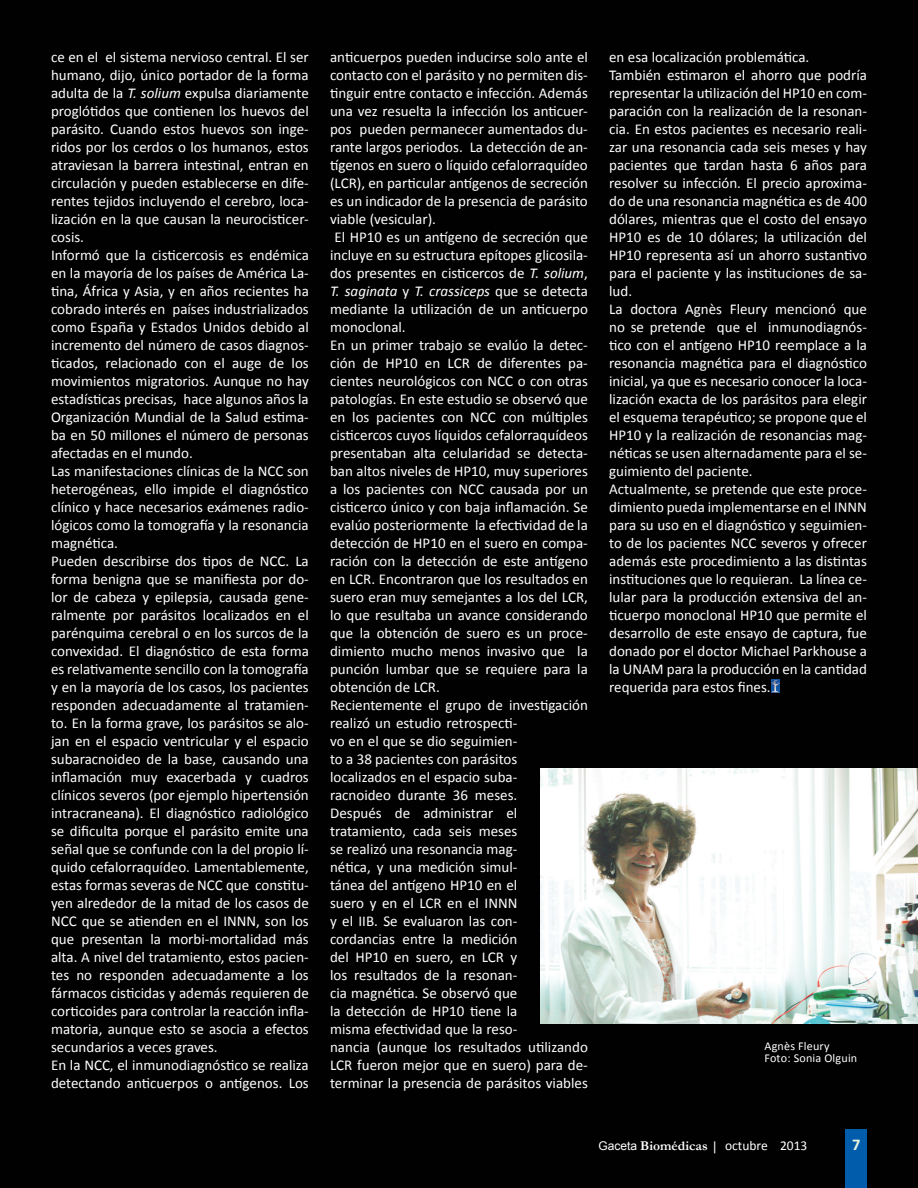
<style>
.page{position:relative;width:918px;height:1188px;background:#010101}
.page>*{position:absolute;margin:0;border:0;box-sizing:border-box;transform-origin:0 0}
.t1{font:700 16.5px "Calibri";color:#eaf3de}
.t2{font:15px/18px "Calibri";color:#fff}
.t3{font:700 13.5px "Garamond";color:#fff}
.t4{font:12px/12px "Calibri";letter-spacing:.015em;color:#fff}
.s1{font-style:italic}
.s2{font-family:"Arial";font-weight:400;font-size:12px}
.s3{font-family:"Calibri";font-weight:400}
</style>
<div class="page">
<div style="left:846px;top:1129px;width:21px;height:59px;background:#015dab"></div>
<img style="left:540px;top:769px;width:378px;height:255px">
<svg style="left:771px;top:679px;width:9px;height:13px"></svg>
<p class="t2" style="left:51px;top:48px;width:259px">ce en el el sistema nervioso central. El ser humano, dijo, único portador de la forma adulta de la <span class="s1">T. solium</span> expulsa diariamente proglótidos que contienen los huevos del parásito. Cuando estos huevos son inge&shy;ridos por los cerdos o los humanos, estos atraviesan la barrera intestinal, entran en circulación y pueden establecerse en dife&shy;rentes tejidos incluyendo el cerebro, loca&shy;lización en la que causan la neurocisticer&shy;cosis.<br>Informó que la cisticercosis es endémica en la mayoría de los países de América La&shy;tina, África y Asia, y en años recientes ha cobrado interés en países industrializados como España y Estados Unidos debido al incremento del número de casos diagnos&shy;ticados, relacionado con el auge de los movimientos migratorios. Aunque no hay estadísticas precisas, hace algunos años la Organización Mundial de la Salud estima&shy;ba en 50 millones el número de personas afectadas en el mundo.<br>Las manifestaciones clínicas de la NCC son heterogéneas, ello impide el diagnóstico clínico y hace necesarios exámenes radio&shy;lógicos como la tomografía y la resonancia magnética.<br>Pueden describirse dos tipos de NCC. La forma benigna que se manifiesta por do&shy;lor de cabeza y epilepsia, causada gene&shy;ralmente por parásitos localizados en el parénquima cerebral o en los surcos de la convexidad. El diagnóstico de esta forma es relativamente sencillo con la tomografía y en la mayoría de los casos, los pacientes responden adecuadamente al tratamien&shy;to. En la forma grave, los parásitos se alo&shy;jan en el espacio ventricular y el espacio subaracnoideo de la base, causando una inflamación muy exacerbada y cuadros clínicos severos (por ejemplo hipertensión intracraneana). El diagnóstico radiológico se dificulta porque el parásito emite una señal que se confunde con la del propio lí&shy;quido cefalorraquídeo. Lamentablemente, estas formas severas de NCC que constitu&shy;yen alrededor de la mitad de los casos de NCC que se atienden en el INNN, son los que presentan la morbi-mortalidad más alta. A nivel del tratamiento, estos pacien&shy;tes no responden adecuadamente a los fármacos cisticidas y además requieren de corticoides para controlar la reacción infla&shy;matoria, aunque esto se asocia a efectos secundarios a veces graves.<br>En la NCC, el inmunodiagnóstico se realiza detectando anticuerpos o antígenos. Los</p>
<p class="t2" style="left:330px;top:48px;width:259px">anticuerpos pueden inducirse solo ante el contacto con el parásito y no permiten dis&shy;tinguir entre contacto e infección. Además una vez resuelta la infección los anticuer&shy;pos pueden permanecer aumentados du&shy;rante largos periodos. La detección de an&shy;tígenos en suero o líquido cefalorraquídeo (LCR), en particular antígenos de secreción es un indicador de la presencia de parásito viable (vesicular).<br>El HP10 es un antígeno de secreción que incluye en su estructura epítopes glicosila&shy;dos presentes en cisticercos de <span class="s1">T. solium</span>, <span class="s1">T. saginata</span> y <span class="s1">T. crassiceps</span> que se detecta mediante la utilización de un anticuerpo monoclonal.<br>En un primer trabajo se evalúo la detec&shy;ción de HP10 en LCR de diferentes pa&shy;cientes neurológicos con NCC o con otras patologías. En este estudio se observó que en los pacientes con NCC con múltiples cisticercos cuyos líquidos cefalorraquídeos presentaban alta celularidad se detecta&shy;ban altos niveles de HP10, muy superiores a los pacientes con NCC causada por un cisticerco único y con baja inflamación. Se evalúo posteriormente la efectividad de la detección de HP10 en el suero en compa&shy;ración con la detección de este antígeno en LCR. Encontraron que los resultados en suero eran muy semejantes a los del LCR, lo que resultaba un avance considerando que la obtención de suero es un proce&shy;dimiento mucho menos invasivo que la punción lumbar que se requiere para la obtención de LCR.<br>Recientemente el grupo de investigación realizó un estudio retrospecti-<br>vo en el que se dio seguimien-<br>to a 38 pacientes con parásitos<br>localizados en el espacio suba-<br>racnoideo durante 36 meses.<br>Después de administrar el tratamiento, cada seis meses<br>se realizó una resonancia mag-<br>nética, y una medición simul-<br>tánea del antígeno HP10 en el<br>suero y en el LCR en el INNN<br>y el IIB. Se evaluaron las con-<br>cordancias entre la medición<br>del HP10 en suero, en LCR y<br>los resultados de la resonan-<br>cia magnética. Se observó que<br>la detección de HP10 tiene la<br>misma efectividad que la reso-<br>nancia (aunque los resultados utilizando LCR fueron mejor que en suero) para de&shy;terminar la presencia de parásitos viables</p>
<p class="t2" style="left:609px;top:48px;width:259px">en esa localización problemática.<br>También estimaron el ahorro que podría representar la utilización del HP10 en com&shy;paración con la realización de la resonan&shy;cia. En estos pacientes es necesario reali&shy;zar una resonancia cada seis meses y hay pacientes que tardan hasta 6 años para resolver su infección. El precio aproxima&shy;do de una resonancia magnética es de 400 dólares, mientras que el costo del ensayo HP10 es de 10 dólares; la utilización del HP10 representa así un ahorro sustantivo para el paciente y las instituciones de sa&shy;lud.<br>La doctora Agnès Fleury mencionó que no se pretende que el inmunodiagnós&shy;tico con el antígeno HP10 reemplace a la resonancia magnética para el diagnóstico inicial, ya que es necesario conocer la loca&shy;lización exacta de los parásitos para elegir el esquema terapéutico; se propone que el HP10 y la realización de resonancias mag&shy;néticas se usen alternadamente para el se&shy;guimiento del paciente.<br>Actualmente, se pretende que este proce&shy;dimiento pueda implementarse en el INNN para su uso en el diagnóstico y seguimien&shy;to de los pacientes NCC severos y ofrecer además este procedimiento a las distintas instituciones que lo requieran. La línea ce&shy;lular para la producción extensiva del an&shy;ticuerpo monoclonal HP10 que permite el desarrollo de este ensayo de captura, fue donado por el doctor Michael Parkhouse a la UNAM para la producción en la cantidad requerida para estos fines.</p>
<p class="t4" style="left:765px;top:1040px;width:94px">Agnès Fleury<br>Foto: Sonia Olguin</p>
<p class="t3" style="left:599px;top:1137px;width:210px"><span class="s2">Gaceta</span> Biomédicas | <span class="s3">octubre 2013</span></p>
<p class="t1" style="left:852px;top:1134px;width:10px">7</p>
</div>
